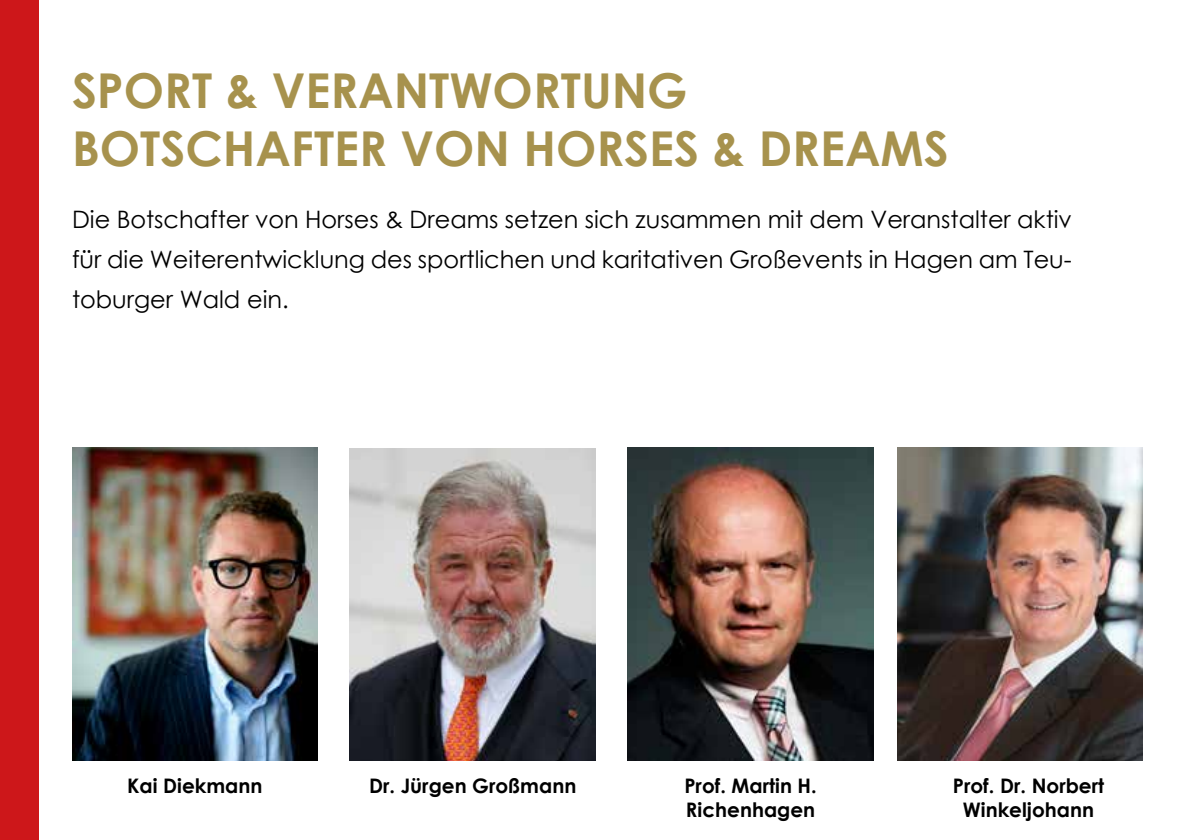
<style>
.page{position:relative;width:1191px;height:840px;background:#fff}
.page>*{position:absolute;margin:0;border:0;box-sizing:border-box;transform-origin:0 0}
.t1{font:700 48px/57.6px "Century Gothic";color:#a7924d}
.t2{font:24px/40px "Century Gothic";color:#000;text-align:justify}
.t3{font:700 20px/24px "Century Gothic";color:#000}
</style>
<div class="page">
<div style="left:0;top:0;width:39px;height:839px;background:#cd171a"></div>
<img style="left:72px;top:447px;width:245px;height:313px">
<img style="left:350px;top:448px;width:245px;height:312px">
<img style="left:628px;top:447px;width:245px;height:313px">
<img style="left:897px;top:447px;width:245px;height:313px">
<h1 class="t1" style="left:72px;top:60px;width:878px">SPORT &amp; VERANTWORTUNG<br>BOTSCHAFTER VON HORSES &amp; DREAMS</h1>
<p class="t2" style="left:72px;top:199px;width:1001px">Die Botschafter von Horses &amp; Dreams setzen sich zusammen mit dem Veranstalter aktiv für die Weiterentwicklung des sportlichen und karitativen Großevents in Hagen am Teu&shy;toburger Wald ein.</p>
<p class="t3" style="left:127px;top:772px;width:137px">Kai Diekmann</p>
<p class="t3" style="left:369px;top:772px;width:209px">Dr. Jürgen Großmann</p>
<p class="t3" style="left:684px;top:772px;width:134px">Prof. Martin H.<br>Richenhagen</p>
<p class="t3" style="left:953px;top:772px;width:153px;text-align:center">Prof. Dr. Norbert<br>Winkeljohann</p>
</div>
